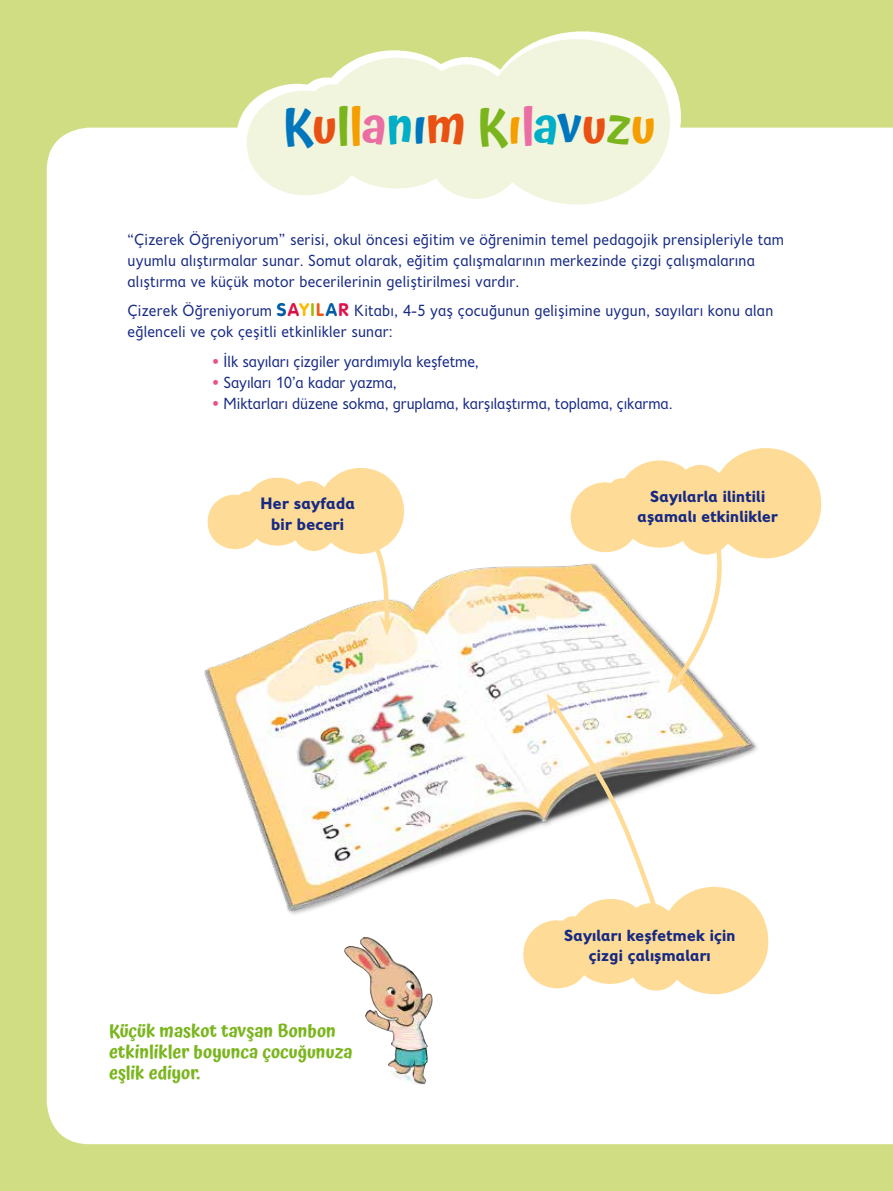
<style>
.page{position:relative;width:893px;height:1191px;background:#d1dd82}
.page>*{position:absolute;margin:0;border:0;box-sizing:border-box;transform-origin:0 0}
.t1{font:600 49.5px "Atma";letter-spacing:-.005em;color:#0076bd}
.t2{font:600 18px/21px "Atma";color:#7ab51d}
.t3{font:16.8px/21px "Fiendstar Bold T Rcemo";color:#162983;text-align:center}
.t4{font:16.5px/21px "Fiendstar T Rcemo";color:#162983}
.t5{font:16.5px/19.5px "Fiendstar Bold T Rcemo";color:#162983;text-align:center}
.s1{color:#e85113}
.s2{color:#7ab51d}
.s3{color:#f49e00}
.s4{color:#ea6ea3}
.s5{color:#00aec7}
.s6{font-family:"VAG Rounded";font-weight:700;font-size:18px;color:#005ca6}
.s7{font-family:"VAG Rounded";font-weight:700;font-size:18px;color:#d81146}
.s8{font-family:"VAG Rounded";font-weight:700;font-size:18px;color:#fabc00}
.s9{font-family:"VAG Rounded";font-weight:700;font-size:18px;color:#a8b710}
.s10{font-family:"VAG Rounded";font-weight:700;font-size:18px;color:#e95a15}
.s11{font-family:"VAG Rounded";font-weight:700;font-size:18px;color:#dd114e}
.s12{color:#e8528b}
</style>
<div class="page">
<div style="left:47px;top:128px;width:846px;height:1016px;background:#fff"></div>
<div style="left:220px;top:127px;width:469px;height:100px;background:#fff"></div>
<img style="left:231px;top:31px;width:459px;height:185px">
<img style="left:147px;top:549px;width:639px;height:379px">
<img style="left:343px;top:936px;width:93px;height:150px">
<img style="left:200px;top:460px;width:210px;height:101px">
<svg style="left:352px;top:519px;width:42px;height:117px;background:#fdebc8"></svg>
<img style="left:507px;top:877px;width:275px;height:126px">
<img style="left:554px;top:438px;width:283px;height:130px">
<svg style="left:546px;top:538px;width:177px;height:381px;background:#f2ebde"></svg>
<h1 class="t1" style="left:283px;top:90px;width:374px">K<span class="s1">u</span><span class="s2">l</span><span class="s3">l</span><span class="s4">a</span><span class="s5">n</span>ı<span class="s1">m</span> <span class="s2">K</span><span class="s3">ı</span><span class="s4">l</span><span class="s5">a</span>v<span class="s1">u</span><span class="s2">z</span><span class="s3">u</span></h1>
<p class="t4" style="left:128px;top:229px;width:658px">“Çizerek Öğreniyorum” serisi, okul öncesi eğitim ve öğrenimin temel pedagojik prensipleriyle tam uyumlu alıştırmalar sunar. Somut olarak, eğitim çalışmalarının merkezinde çizgi çalışmalarına alıştırma ve küçük motor becerilerinin geliştirilmesi vardır.</p>
<p class="t4" style="left:128px;top:300px;width:647px">Çizerek Öğreniyorum <span class="s6">S</span><span class="s7">A</span><span class="s8">Y</span><span class="s9">I</span><span class="s10">L</span><span class="s6">A</span><span class="s11">R</span> Kitabı, 4-5 yaş çocuğunun gelişimine uygun, sayıları konu alan eğlenceli ve çok çeşitli etkinlikler sunar:</p>
<p class="t4" style="left:213px;top:351px;width:268px"><span class="s12">•</span> İlk sayıları çizgiler yardımıyla keşfetme,</p>
<p class="t4" style="left:213px;top:372px;width:186px"><span class="s12">•</span> Sayıları 10’a kadar yazma,</p>
<p class="t4" style="left:213px;top:393px;width:462px"><span class="s12">•</span> Miktarları düzene sokma, gruplama, karşılaştırma, toplama, çıkarma.</p>
<p class="t3" style="left:260px;top:492px;width:96px">Her sayfada bir beceri</p>
<p class="t2" style="left:109px;top:1021px;width:245px">Küçük maskot tavşan Bonbon etkinlikler boyunca çocuğunuza eşlik ediyor.</p>
<p class="t5" style="left:638px;top:486px;width:142px">Sayılarla ilintili aşamalı etkinlikler</p>
<p class="t5" style="left:564px;top:925px;width:173px">Sayıları keşfetmek için çizgi çalışmaları</p>
</div>
